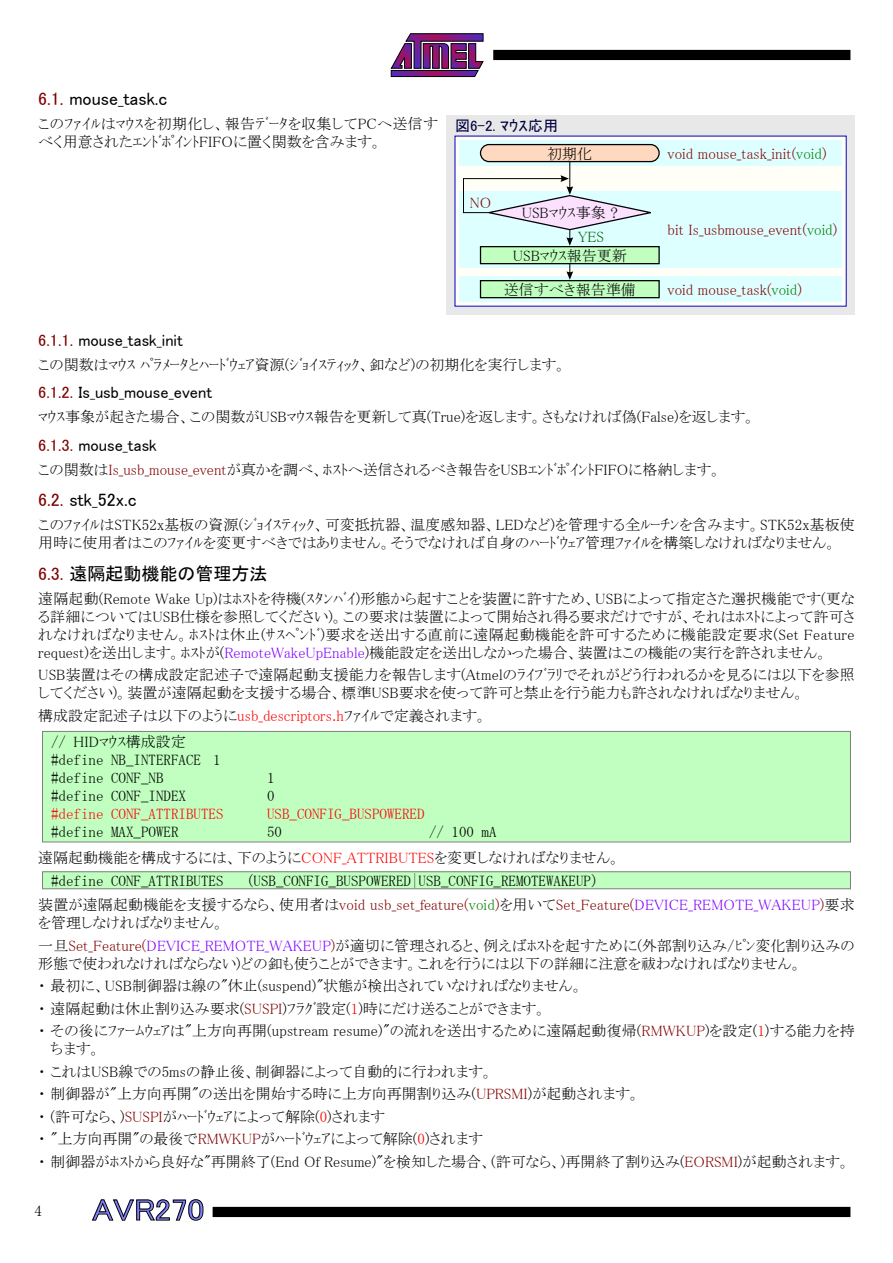
<style>
.page{position:relative;width:893px;height:1263px;background:#fff}
.page>*{position:absolute;margin:0;border:0;box-sizing:border-box;transform-origin:0 0}
.t1{font:30px "MS P Gothic";color:#8080ff;scale:1.1 1}
.t2{font:18px "MS P Gothic";color:#000}
.t3{font:16.5px "MS P Gothic";color:#000}
.t4{font:15px/18px "MS P Mincho";color:#000}
.t5{font:15px/18px "MS Mincho";color:#000}
.t6{font:15px "MS P Mincho";color:#800000}
.t7{font:15px/18px "MS P Mincho";letter-spacing:.02em;color:#000}
.t8{font:15px "MS Mincho";color:#f00}
.t9{font:15px "MS P Gothic";color:#000040}
.t10{font:15px "MS P Mincho";color:#006000}
.s1{color:#800000}
.s2{color:#008000}
.s3{color:#8000ff}
.s4{color:#f00}
.s5{font-family:"MS Mincho"}
</style>
<div class="page">
<svg style="left:390px;top:33px;width:94px;height:44px"></svg>
<div style="left:493px;top:50px;width:357px;height:10px;background:#000"></div>
<div style="left:213px;top:1207px;width:637px;height:10px;background:#000"></div>
<svg style="left:92px;top:1199px;width:111px;height:22px"></svg>
<div style="left:446px;top:115px;width:409px;height:200px;background:#e8e8e8"></div>
<div style="left:455px;top:136px;width:391px;height:170px;background:#fffff7"></div>
<div style="left:459px;top:140px;width:383px;height:26px;background:#deffff"></div>
<div style="left:459px;top:191px;width:383px;height:77px;background:#deffff"></div>
<div style="left:459px;top:276px;width:383px;height:26px;background:#deffff"></div>
<div style="left:480px;top:145px;width:179px;height:17px;background:#ffd8c0;border-radius:9px"></div>
<div style="left:480px;top:144px;width:180px;height:18px;border:1px solid #000;border-radius:9px"></div>
<div style="left:480px;top:247px;width:179px;height:17px;background:#c0ffc0"></div>
<div style="left:480px;top:246px;width:180px;height:18px;border:1px solid #000"></div>
<div style="left:480px;top:281px;width:179px;height:17px;background:#c0ffc0"></div>
<div style="left:480px;top:280px;width:180px;height:18px;border:1px solid #000"></div>
<svg style="left:566px;top:264px;width:7px;height:16px"></svg>
<svg style="left:463px;top:162px;width:190px;height:84px"></svg>
<div style="left:43px;top:731px;width:807px;height:111px;background:#c0ffc0"></div>
<div style="left:42px;top:731px;width:809px;height:111px;border:1px solid #808080"></div>
<div style="left:43px;top:872px;width:807px;height:17px;background:#c0ffc0"></div>
<div style="left:42px;top:871px;width:809px;height:18px;border:1px solid #808080"></div>
<p class="t2" style="left:38px;top:89px;width:131px"><span class="s1">6.1.</span> mouse_task.c</p>
<p class="t7" style="left:38px;top:114px;width:401px">このﾌｧｲﾙはﾏｳｽを初期化し、報告ﾃﾞｰﾀを収集してPCへ送信すべく用意されたｴﾝﾄﾞﾎﾟｲﾝﾄFIFOに置く関数を含みます。</p>
<p class="t9" style="left:455px;top:118px;width:105px">図6-2. ﾏｳｽ応用</p>
<p class="t4" style="left:547px;top:144px;width:46px">初期化</p>
<p class="t6" style="left:470px;top:195px;width:23px">NO</p>
<p class="t4" style="left:522px;top:204px;width:98px">USBﾏｳｽ事象 ?</p>
<p class="t4" style="left:513px;top:246px;width:116px">USBﾏｳｽ報告更新</p>
<p class="t4" style="left:504px;top:280px;width:133px">送信すべき報告準備</p>
<p class="t10" style="left:578px;top:229px;width:27px">YES</p>
<p class="t6" style="left:668px;top:146px;width:160px">void mouse_task_init(<span class="s2">void</span>)</p>
<p class="t6" style="left:668px;top:222px;width:171px">bit Is_usbmouse_event(<span class="s2">void</span>)</p>
<p class="t6" style="left:668px;top:282px;width:136px">void mouse_task(<span class="s2">void</span>)</p>
<p class="t3" style="left:38px;top:332px;width:146px"><span class="s1">6.1.1.</span> mouse_task_init</p>
<p class="t4" style="left:38px;top:355px;width:530px">この関数はﾏｳｽ ﾊﾟﾗﾒｰﾀとﾊｰﾄﾞｳｪｱ資源(ｼﾞｮｲｽﾃｨｯｸ、釦など)の初期化を実行します。</p>
<p class="t3" style="left:38px;top:384px;width:175px"><span class="s1">6.1.2.</span> Is_usb_mouse_event</p>
<p class="t4" style="left:38px;top:408px;width:719px">ﾏｳｽ事象が起きた場合、この関数がUSBﾏｳｽ報告を更新して真(True)を返します。さもなければ偽(False)を返します。</p>
<p class="t3" style="left:38px;top:437px;width:120px"><span class="s1">6.1.3.</span> mouse_task</p>
<p class="t4" style="left:38px;top:460px;width:685px">この関数は<span class="s1">Is_usb_mouse_event</span>が真かを調べ、ﾎｽﾄへ送信されるべき報告をUSBｴﾝﾄﾞﾎﾟｲﾝﾄFIFOに格納します。</p>
<p class="t2" style="left:38px;top:491px;width:100px"><span class="s1">6.2.</span> stk_52x.c</p>
<p class="t4" style="left:38px;top:516px;width:818px">このﾌｧｲﾙはSTK52x基板の資源(ｼﾞｮｲｽﾃｨｯｸ、可変抵抗器、温度感知器、LEDなど)を管理する全ﾙｰﾁﾝを含みます。STK52x基板使用時に使用者はこのﾌｧｲﾙを変更すべきではありません。そうでなければ自身のﾊｰﾄﾞｳｪｱ管理ﾌｧｲﾙを構築しなければなりません。</p>
<p class="t2" style="left:38px;top:564px;width:231px"><span class="s1">6.3.</span> 遠隔起動機能の管理方法</p>
<p class="t4" style="left:38px;top:589px;width:818px;text-align:justify">遠隔起動(Remote Wake Up)はﾎｽﾄを待機(ｽﾀﾝﾊﾞｲ)形態から起すことを装置に許すため、USBによって指定さた選択機能です(更なる詳細についてはUSB仕様を参照してください)。この要求は装置によって開始され得る要求だけですが、それはﾎｽﾄによって許可されなければなりません。ﾎｽﾄは休止(ｻｽﾍﾟﾝﾄﾞ)要求を送出する直前に遠隔起動機能を許可するために機能設定要求(Set Feature request)を送出します。ﾎｽﾄが(<span class="s3">RemoteWakeUpEnable</span>)機能設定を送出しなかった場合、装置はこの機能の実行を許されません。</p>
<p class="t4" style="left:38px;top:666px;width:818px">USB装置はその構成設定記述子で遠隔起動支援能力を報告します(Atmelのﾗｲﾌﾞﾗﾘでそれがどう行われるかを見るには以下を参照してください)。装置が遠隔起動を支援する場合、標準USB要求を使って許可と禁止を行う能力も許されなければなりません。</p>
<p class="t4" style="left:51px;top:702px;width:438px;line-height:26.2px;text-indent:-13px">構成設定記述子は以下のように<span class="s4">usb_descriptors.h</span>ﾌｧｲﾙで定義されます。<span class="s5">//</span> HIDﾏｳｽ構成設定</p>
<p class="t5" style="left:51px;top:751px;width:171px">#define NB_INTERFACE 1 #define CONF_NB</p>
<p class="t5" style="left:267px;top:769px;width:9px">1</p>
<p class="t5" style="left:51px;top:787px;width:136px">#define CONF_INDEX</p>
<p class="t5" style="left:267px;top:787px;width:9px">0</p>
<p class="t8" style="left:51px;top:806px;width:174px">#define CONF_ATTRIBUTES</p>
<p class="t8" style="left:267px;top:806px;width:159px">USB_CONFIG_BUSPOWERED</p>
<p class="t5" style="left:51px;top:823px;width:129px">#define MAX_POWER</p>
<p class="t5" style="left:267px;top:823px;width:16px">50</p>
<p class="t5" style="left:429px;top:823px;width:69px">// 100 mA</p>
<p class="t4" style="left:38px;top:849px;width:584px">遠隔起動機能を構成するには、下のように<span class="s4">CONF_ATTRIBUTES</span>を変更しなければなりません。</p>
<p class="t5" style="left:51px;top:871px;width:174px">#define CONF_ATTRIBUTES</p>
<p class="t5" style="left:246px;top:871px;width:354px">(USB_CONFIG_BUSPOWERED|USB_CONFIG_REMOTEWAKEUP)</p>
<p class="t4" style="left:38px;top:896px;width:818px">装置が遠隔起動機能を支援するなら、使用者は<span class="s1">void usb_set_feature(</span><span class="s2">void</span><span class="s1">)</span>を用いて<span class="s1">Set_Feature(</span><span class="s3">DEVICE_REMOTE_WAKEUP</span><span class="s1">)</span>要求を管理しなければなりません。</p>
<p class="t4" style="left:38px;top:936px;width:818px">一旦<span class="s1">Set_Feature(</span><span class="s3">DEVICE_REMOTE_WAKEUP</span><span class="s1">)</span>が適切に管理されると、例えばﾎｽﾄを起すために(外部割り込み/ﾋﾟﾝ変化割り込みの形態で使われなければならない)どの釦も使うことができます。これを行うには以下の詳細に注意を祓わなければなりません。</p>
<p class="t4" style="left:38px;top:974px;width:818px;line-height:22.5px">・ 最初に、USB制御器は線の"休止(suspend)"状態が検出されていなければなりません。<br>・ 遠隔起動は休止割り込み要求(<span class="s1">SUSPI</span>)ﾌﾗｸﾞ設定(<span class="s4">1</span>)時にだけ送ることができます。<br>・ その後にﾌｧｰﾑｳｪｱは"上方向再開(upstream resume)"の流れを送出するために遠隔起動復帰(<span class="s1">RMWKUP</span>)を設定(<span class="s4">1</span>)する能力を持</p>
<p class="t4" style="left:38px;top:1037px;width:813px;line-height:22.5px;text-indent:12px">ちます。<br>・ これはUSB線での5msの静止後、制御器によって自動的に行われます。<br>・ 制御器が"上方向再開"の送出を開始する時に上方向再開割り込み(<span class="s1">UPRSMI</span>)が起動されます。<br>・ (許可なら、)<span class="s1">SUSPI</span>がﾊｰﾄﾞｳｪｱによって解除(<span class="s4">0</span>)されます<br>・ "上方向再開"の最後で<span class="s1">RMWKUP</span>がﾊｰﾄﾞｳｪｱによって解除(<span class="s4">0</span>)されます<br>・ 制御器がﾎｽﾄから良好な"再開終了(End Of Resume)"を検知した場合、(許可なら、)再開終了割り込み(<span class="s1">EORSMI</span>)が起動されます。</p>
<p class="t4" style="left:35px;top:1202px;width:9px">4</p>
<h1 class="t1" style="left:92px;top:1195px;width:103px">AVR270</h1>
</div>
